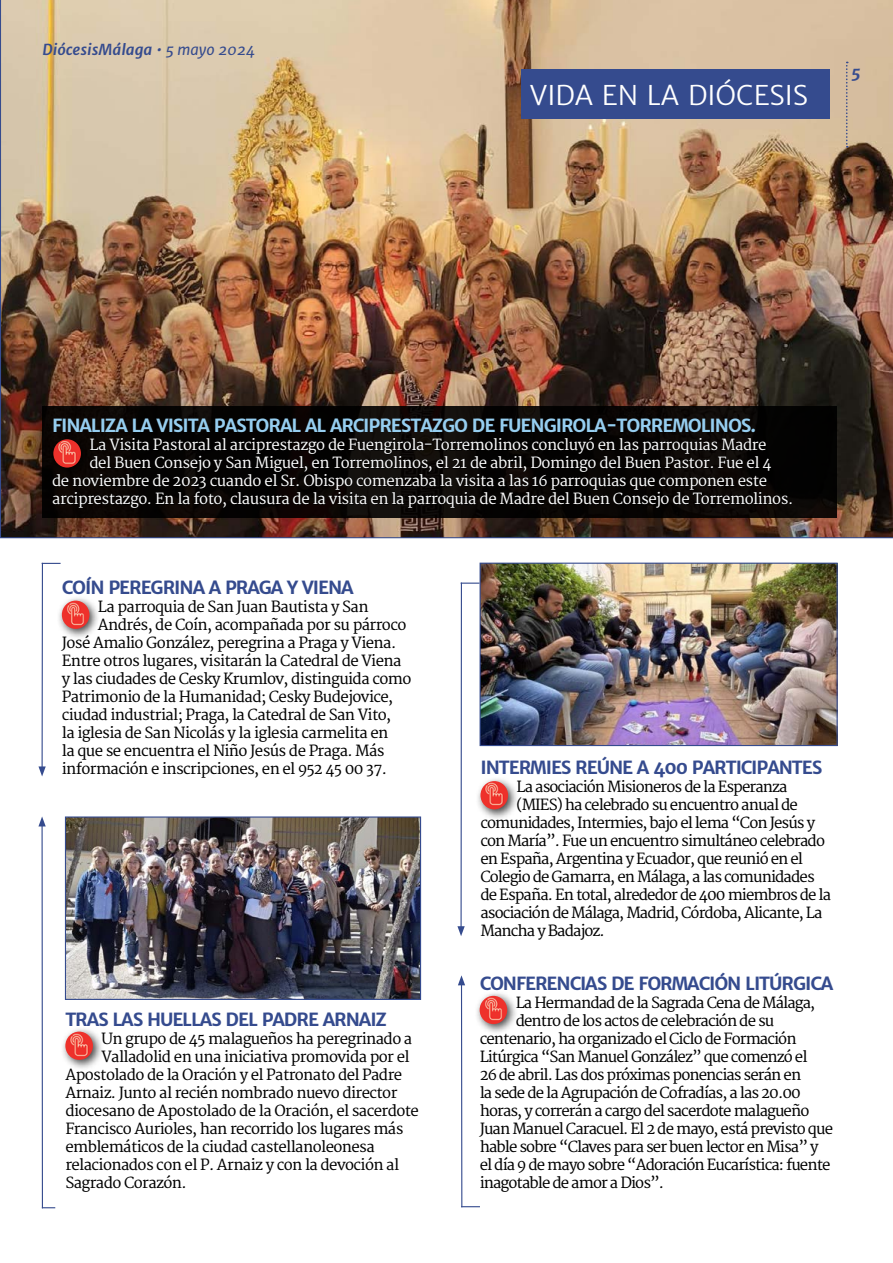
<style>
.page{position:relative;width:893px;height:1263px;background:#fff}
.page>*{position:absolute;margin:0;border:0;box-sizing:border-box;transform-origin:0 0}
.t1{font:27px "Merriweather Sans";color:#fff}
.t2{font:700 18px "Merriweather Sans";letter-spacing:-.06em;color:#354b8e}
.t3{font:700 18px "Merriweather Sans";letter-spacing:-.06em;color:#96cef0}
.t4{font:italic 700 16.5px "Merriweather Sans";color:#354b8e}
.t5{font:15px "Merriweather";letter-spacing:-.06em;color:#000}
.t6{font:15px "Merriweather";letter-spacing:-.04em;color:#000}
.t7{font:15px "Merriweather";letter-spacing:-.03em;color:#fbfbfb}
.t8{font:italic 700 15px "Merriweather Sans";color:#354b8e}
.s1{font-weight:400}
</style>
<div class="page">
<img style="left:0;top:0;width:893px;height:538px">
<svg style="left:846px;top:62px;width:2px;height:86px"></svg>
<hr style="left:42px;top:563px;width:1px;height:206px;background:#354b8e">
<svg style="left:38px;top:766px;width:8px;height:10px"></svg>
<svg style="left:43px;top:563px;width:18px;height:1px"></svg>
<div style="left:42px;top:406px;width:795px;height:111px;background:#000"></div>
<svg style="left:55px;top:436px;width:737px;height:73px"></svg>
<div style="left:48px;top:434px;width:44px;height:45px;background:#0a0503"></div>
<img style="left:53px;top:439px;width:28px;height:29px;border-radius:14px">
<hr style="left:42px;top:824px;width:1px;height:384px;background:#354b8e">
<svg style="left:38px;top:816px;width:8px;height:10px"></svg>
<svg style="left:43px;top:1207px;width:12px;height:1px"></svg>
<img style="left:67px;top:818px;width:352px;height:180px">
<div style="left:65px;top:816px;width:356px;height:184px;border:1px solid #354b8e"></div>
<div style="left:521px;top:70px;width:309px;height:49px;background:#354b8e"></div>
<div style="left:476px;top:776px;width:43px;height:44px;background:#000;opacity:.75"></div>
<img style="left:480px;top:781px;width:28px;height:28px;border-radius:14px">
<hr style="left:460px;top:583px;width:2px;height:345px;background:#354b8e">
<svg style="left:457px;top:926px;width:8px;height:10px"></svg>
<svg style="left:462px;top:583px;width:18px;height:1px"></svg>
<div style="left:475px;top:991px;width:43px;height:44px;background:#000;opacity:.75"></div>
<img style="left:480px;top:996px;width:27px;height:28px;border-radius:14px">
<hr style="left:461px;top:983px;width:1px;height:224px;background:#354b8e">
<svg style="left:458px;top:975px;width:7px;height:10px"></svg>
<svg style="left:461px;top:1206px;width:19px;height:1px"></svg>
<div style="left:60px;top:1027px;width:44px;height:44px;background:#000;opacity:.75"></div>
<img style="left:65px;top:1031px;width:28px;height:29px;border-radius:14px">
<div style="left:57px;top:596px;width:43px;height:44px;background:#000;opacity:.75"></div>
<img style="left:62px;top:601px;width:27px;height:28px;border-radius:14px">
<img style="left:482px;top:565px;width:354px;height:179px">
<div style="left:480px;top:563px;width:358px;height:183px;border:1px solid #354b8e"></div>
<p class="t8" style="left:43px;top:41px;width:214px">DiócesisMálaga <span class="s1">• 5 mayo 2024</span></p>
<h1 class="t1" style="left:530px;top:79px;width:280px">VIDA EN LA DIÓCESIS</h1>
<p class="t4" style="left:851px;top:62px;width:11px">5</p>
<p class="t3" style="left:52px;top:414px;width:705px">FINALIZA LA VISITA PASTORAL AL ARCIPRESTAZGO DE FUENGIROLA-TORREMOLINOS.</p>
<p class="t7" style="left:89px;top:436px;width:679px">La Visita Pastoral al arciprestazgo de Fuengirola-Torremolinos concluyó en las parroquias Madre</p>
<p class="t7" style="left:89px;top:454px;width:684px">del Buen Consejo y San Miguel, en Torremolinos, el 21 de abril, Domingo del Buen Pastor. Fue el 4</p>
<p class="t7" style="left:52px;top:472px;width:716px">de noviembre de 2023 cuando el Sr. Obispo comenzaba la visita a las 16 parroquias que componen este</p>
<p class="t7" style="left:52px;top:490px;width:743px">arciprestazgo. En la foto, clausura de la visita en la parroquia de Madre del Buen Consejo de Torremolinos.</p>
<p class="t2" style="left:62px;top:576px;width:293px">COÍN PEREGRINA A PRAGA Y VIENA</p>
<p class="t6" style="left:98px;top:598px;width:272px">La parroquia de San Juan Bautista y San</p>
<p class="t6" style="left:98px;top:616px;width:310px">Andrés, de Coín, acompañada por su párroco</p>
<p class="t6" style="left:62px;top:634px;width:336px">José Amalio González, peregrina a Praga y Viena.</p>
<p class="t6" style="left:62px;top:652px;width:341px">Entre otros lugares, visitarán la Catedral de Viena</p>
<p class="t6" style="left:62px;top:670px;width:351px">y las ciudades de Cesky Krumlov, distinguida como</p>
<p class="t6" style="left:62px;top:688px;width:333px">Patrimonio de la Humanidad; Cesky Budejovice,</p>
<p class="t6" style="left:62px;top:706px;width:331px">ciudad industrial; Praga, la Catedral de San Vito,</p>
<p class="t6" style="left:62px;top:724px;width:328px">la iglesia de San Nicolás y la iglesia carmelita en</p>
<p class="t6" style="left:62px;top:742px;width:324px">la que se encuentra el Niño Jesús de Praga. Más</p>
<p class="t6" style="left:62px;top:760px;width:327px">información e inscripciones, en el 952 45 00 37.</p>
<p class="t2" style="left:65px;top:1008px;width:323px">TRAS LAS HUELLAS DEL PADRE ARNAIZ</p>
<p class="t6" style="left:101px;top:1030px;width:312px">Un grupo de 45 malagueños ha peregrinado a</p>
<p class="t6" style="left:101px;top:1048px;width:310px">Valladolid en una iniciativa promovida por el</p>
<p class="t6" style="left:65px;top:1066px;width:338px">Apostolado de la Oración y el Patronato del Padre</p>
<p class="t6" style="left:65px;top:1084px;width:334px">Arnaiz. Junto al recién nombrado nuevo director</p>
<p class="t6" style="left:65px;top:1102px;width:355px">diocesano de Apostolado de la Oración, el sacerdote</p>
<p class="t6" style="left:65px;top:1120px;width:340px">Francisco Aurioles, han recorrido los lugares más</p>
<p class="t6" style="left:65px;top:1138px;width:311px">emblemáticos de la ciudad castellanoleonesa</p>
<p class="t6" style="left:65px;top:1156px;width:335px">relacionados con el P. Arnaiz y con la devoción al</p>
<p class="t6" style="left:65px;top:1174px;width:123px">Sagrado Corazón.</p>
<p class="t2" style="left:480px;top:756px;width:343px">INTERMIES REÚNE A 400 PARTICIPANTES</p>
<p class="t5" style="left:517px;top:778px;width:273px">La asociación Misioneros de la Esperanza</p>
<p class="t5" style="left:517px;top:796px;width:283px">(MIES) ha celebrado su encuentro anual de</p>
<p class="t5" style="left:480px;top:814px;width:336px">comunidades, Intermies, bajo el lema “Con Jesús y</p>
<p class="t5" style="left:480px;top:832px;width:346px">con María”. Fue un encuentro simultáneo celebrado</p>
<p class="t5" style="left:480px;top:850px;width:324px">en España, Argentina y Ecuador, que reunió en el</p>
<p class="t5" style="left:480px;top:868px;width:336px">Colegio de Gamarra, en Málaga, a las comunidades</p>
<p class="t5" style="left:480px;top:886px;width:352px">de España. En total, alrededor de 400 miembros de la</p>
<p class="t5" style="left:480px;top:904px;width:343px">asociación de Málaga, Madrid, Córdoba, Alicante, La</p>
<p class="t5" style="left:480px;top:922px;width:126px">Mancha y Badajoz.</p>
<p class="t2" style="left:480px;top:972px;width:355px">CONFERENCIAS DE FORMACIÓN LITÚRGICA</p>
<p class="t5" style="left:516px;top:994px;width:301px">La Hermandad de la Sagrada Cena de Málaga,</p>
<p class="t5" style="left:516px;top:1012px;width:260px">dentro de los actos de celebración de su</p>
<p class="t5" style="left:480px;top:1030px;width:318px">centenario, ha organizado el Ciclo de Formación</p>
<p class="t5" style="left:480px;top:1048px;width:329px">Litúrgica “San Manuel González” que comenzó el</p>
<p class="t5" style="left:480px;top:1066px;width:323px">26 de abril. Las dos próximas ponencias serán en</p>
<p class="t5" style="left:480px;top:1084px;width:323px">la sede de la Agrupación de Cofradías, a las 20.00</p>
<p class="t5" style="left:480px;top:1102px;width:331px">horas, y correrán a cargo del sacerdote malagueño</p>
<p class="t5" style="left:480px;top:1120px;width:355px">Juan Manuel Caracuel. El 2 de mayo, está previsto que</p>
<p class="t5" style="left:480px;top:1138px;width:340px">hable sobre “Claves para ser buen lector en Misa” y</p>
<p class="t5" style="left:480px;top:1156px;width:352px">el día 9 de mayo sobre “Adoración Eucarística: fuente</p>
<p class="t5" style="left:480px;top:1174px;width:186px">inagotable de amor a Dios”.</p>
</div>
